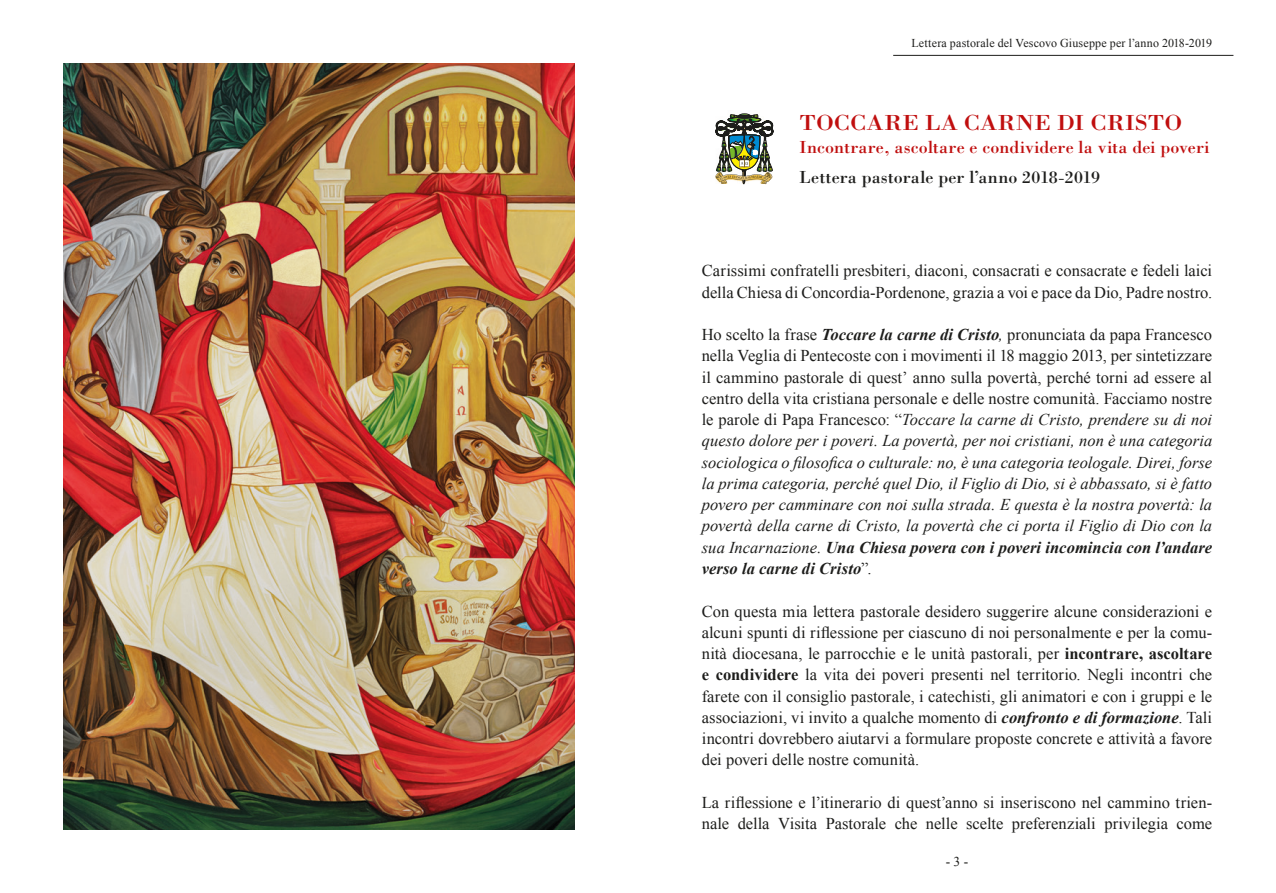
<style>
.page{position:relative;width:1276px;height:893px;background:#fff}
.page>*{position:absolute;margin:0;border:0;box-sizing:border-box;transform-origin:0 0}
.t1{font:22.5px "Bodoni Std";letter-spacing:.01em;color:#c00e0e;scale:1.1 1}
.t2{font:18px "Bodoni Std";letter-spacing:.005em;color:#c00e0e}
.t3{font:18px "Bodoni Std";letter-spacing:.005em;color:#1d1d1b}
.t4{font:16.5px/21.3px "Times New Roman";color:#1d1d1b}
.t5{font:italic 16.5px/21.3px "Times New Roman";color:#1d1d1b;text-align:justify}
.t6{font:13.5px "Times New Roman";color:#1d1d1b}
.t7{font:12px "Times New Roman";letter-spacing:.015em;color:#1d1d1b}
.s1{font-style:normal}
.s2{font-weight:700}
.s3{font-weight:700;font-style:italic}
</style>
<div class="page">
<hr style="left:893px;top:55px;width:340px;height:1px;background:#1d1d1b">
<img style="left:64px;top:64px;width:510px;height:765px">
<img style="left:715px;top:114px;width:58px;height:70px">
<p class="t7" style="left:911px;top:35px;width:302px">Lettera pastorale del Vescovo Giuseppe per l’anno 2018-2019</p>
<h1 class="t1" style="left:799px;top:109px;width:349px">TOCCARE LA CARNE DI CRISTO</h1>
<p class="t2" style="left:799px;top:136px;width:411px">Incontrare, ascoltare e condividere la vita dei poveri</p>
<p class="t3" style="left:799px;top:166px;width:302px">Lettera pastorale per l’anno 2018-2019</p>
<p class="t4" style="left:702px;top:260px;width:512px">Carissimi confratelli presbiteri, diaconi, consacrati e consacrate e fedeli laici della Chiesa di Concordia-Pordenone, grazia a voi e pace da Dio, Padre nostro.</p>
<p class="t5" style="left:702px;top:324px;width:512px"><span class="s1">Ho scelto la frase</span> <span class="s2">Toccare la carne di Cristo</span>, <span class="s1">pronunciata da papa Francesco nella Veglia di Pentecoste con i movimenti il 18 maggio 2013, per sintetizzare il cammino pastorale di quest’ anno sulla povertà, perché torni ad essere al centro della vita cristiana personale e delle nostre comunità. Facciamo nostre le parole di Papa Francesco: “</span>Toccare la carne di Cristo, prendere su di noi questo dolore per i poveri. La povertà, per noi cristiani, non è una categoria sociologica o filosofica o culturale: no, è una categoria teologale. Direi, forse la prima categoria, perché quel Dio, il Figlio di Dio, si è abbassato, si è fatto povero per camminare con noi sulla strada. E questa è la nostra povertà: la povertà della carne di Cristo, la povertà che ci porta il Figlio di Dio con la sua Incarnazione. <span class="s2">Una Chiesa povera con i poveri incomincia con l’andare verso la carne di Cristo</span><span class="s1">”.</span></p>
<p class="t4" style="left:702px;top:600px;width:512px;text-align:justify">Con questa mia lettera pastorale desidero suggerire alcune considerazioni e alcuni spunti di riflessione per ciascuno di noi personalmente e per la comu&shy;nità diocesana, le parrocchie e le unità pastorali, per <span class="s2">incontrare, ascoltare e condividere</span> la vita dei poveri presenti nel territorio. Negli incontri che farete con il consiglio pastorale, i catechisti, gli animatori e con i gruppi e le associazioni, vi invito a qualche momento di <span class="s3">confronto e di formazione</span>. Tali incontri dovrebbero aiutarvi a formulare proposte concrete e attività a favore dei poveri delle nostre comunità.</p>
<p class="t4" style="left:702px;top:791px;width:512px">La riflessione e l’itinerario di quest’anno si inseriscono nel cammino trien&shy;nale della Visita Pastorale che nelle scelte preferenziali privilegia come</p>
<p class="t6" style="left:945px;top:852px;width:24px">- 3 -</p>
</div>
